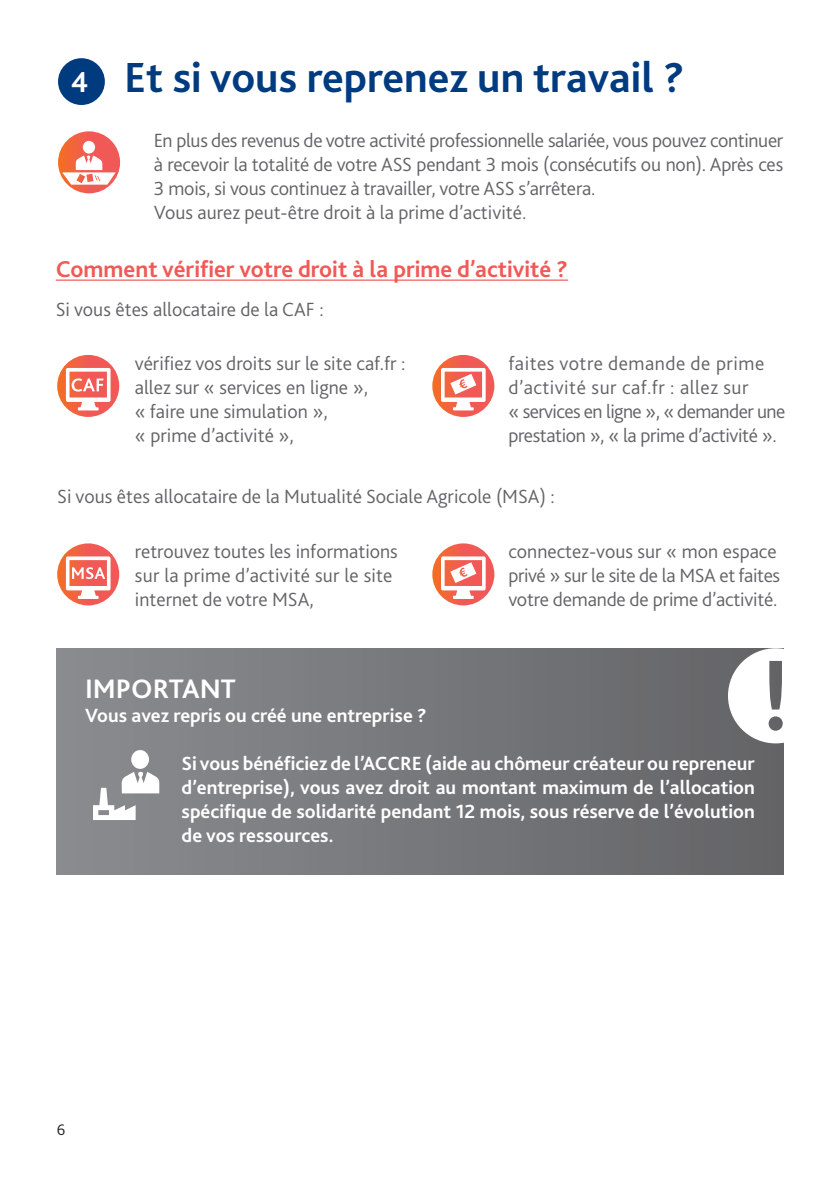
<style>
.page{position:relative;width:840px;height:1191px;background:#fff}
.page>*{position:absolute;margin:0;border:0;box-sizing:border-box;transform-origin:0 0}
.t1{font:700 44px "Bliss 2";color:#013b7f}
.t2{font:700 30px "Bliss 2";color:#fff}
.t3{font:700 28px "Bliss 2";color:#fff}
.t4{font:700 24px "Bliss 2";color:#f05956}
.t5{font:300 20px/24px "Bliss 2";color:#636366}
.t6{font:700 20px/24px "Bliss 2";color:#fff;text-align:justify}
.t7{font:300 20px/24px "Bliss 2";letter-spacing:-.02em;color:#636366}
.t8{font:300 16px "Bliss 2";color:#231f20}
</style>
<div class="page">
<div style="left:58px;top:58px;width:47px;height:47px;background:#013b7f;border-radius:50%"></div>
<hr style="left:56px;top:279px;width:512px;height:2px;background:#f05956">
<svg style="left:432px;top:543px;width:62px;height:62px"></svg>
<svg style="left:441px;top:556px;width:44px;height:43px"></svg>
<svg style="left:58px;top:131px;width:62px;height:62px"></svg>
<div style="left:83px;top:141px;width:12px;height:13px;background:#fff;border-radius:50%"></div>
<svg style="left:62px;top:155px;width:54px;height:30px"></svg>
<svg style="left:57px;top:355px;width:62px;height:62px"></svg>
<svg style="left:66px;top:368px;width:44px;height:42px"></svg>
<svg style="left:57px;top:543px;width:62px;height:62px"></svg>
<svg style="left:66px;top:556px;width:44px;height:43px"></svg>
<svg style="left:432px;top:355px;width:62px;height:62px"></svg>
<svg style="left:441px;top:368px;width:44px;height:42px"></svg>
<div style="left:57px;top:648px;width:726px;height:226px;background:linear-gradient(to right,#8a8c8f,#636467)"></div>
<svg style="left:727px;top:648px;width:57px;height:95px"></svg>
<div style="left:131px;top:750px;width:18px;height:19px;background:#fff;border-radius:50%"></div>
<svg style="left:93px;top:772px;width:66px;height:48px"></svg>
<p class="t2" style="left:71px;top:63px;width:19px">4</p>
<p class="t1" style="left:124px;top:50px;width:561px">Et si vous reprenez un travail ?</p>
<p class="t5" style="left:154px;top:128px;width:630px;text-align:justify">En plus des revenus de votre activité professionnelle salariée, vous pouvez continuer à recevoir la totalité de votre ASS pendant 3 mois (consécutifs ou non). Après ces 3 mois, si vous continuez à travailler, votre ASS s’arrêtera.</p>
<p class="t5" style="left:154px;top:200px;width:374px">Vous aurez peut-être droit à la prime d’activité.</p>
<p class="t4" style="left:56px;top:254px;width:513px">Comment vérifier votre droit à la prime d’activité ?</p>
<p class="t5" style="left:56px;top:297px;width:269px">Si vous êtes allocataire de la CAF :</p>
<p class="t5" style="left:135px;top:351px;width:272px">vérifiez vos droits sur le site caf.fr : allez sur « services en ligne »,<br>« faire une simulation »,</p>
<p class="t5" style="left:135px;top:423px;width:160px">« prime d’activité »,</p>
<p class="t7" style="left:508px;top:351px;width:278px">faites votre demande de prime d’activité sur caf.fr : allez sur<br>« services en ligne », « demander une prestation », « la prime d’activité ».</p>
<p class="t5" style="left:57px;top:484px;width:499px">Si vous êtes allocataire de la Mutualité Sociale Agricole (MSA) :</p>
<p class="t5" style="left:135px;top:539px;width:264px">retrouvez toutes les informations sur la prime d’activité sur le site internet de votre MSA,</p>
<p class="t5" style="left:508px;top:539px;width:273px">connectez-vous sur « mon espace privé » sur le site de la MSA et faites votre demande de prime d’activité.</p>
<p class="t3" style="left:85px;top:671px;width:152px">IMPORTANT</p>
<p class="t6" style="left:85px;top:703px;width:343px">Vous avez repris ou créé une entreprise ?</p>
<p class="t6" style="left:181px;top:751px;width:574px">Si vous bénéficiez de l’ACCRE (aide au chômeur créateur ou repreneur d’entreprise), vous avez droit au montant maximum de l’allocation spécifique de solidarité pendant 12 mois, sous réserve de l’évolution de vos ressources.</p>
<p class="t8" style="left:57px;top:1119px;width:10px">6</p>
</div>
